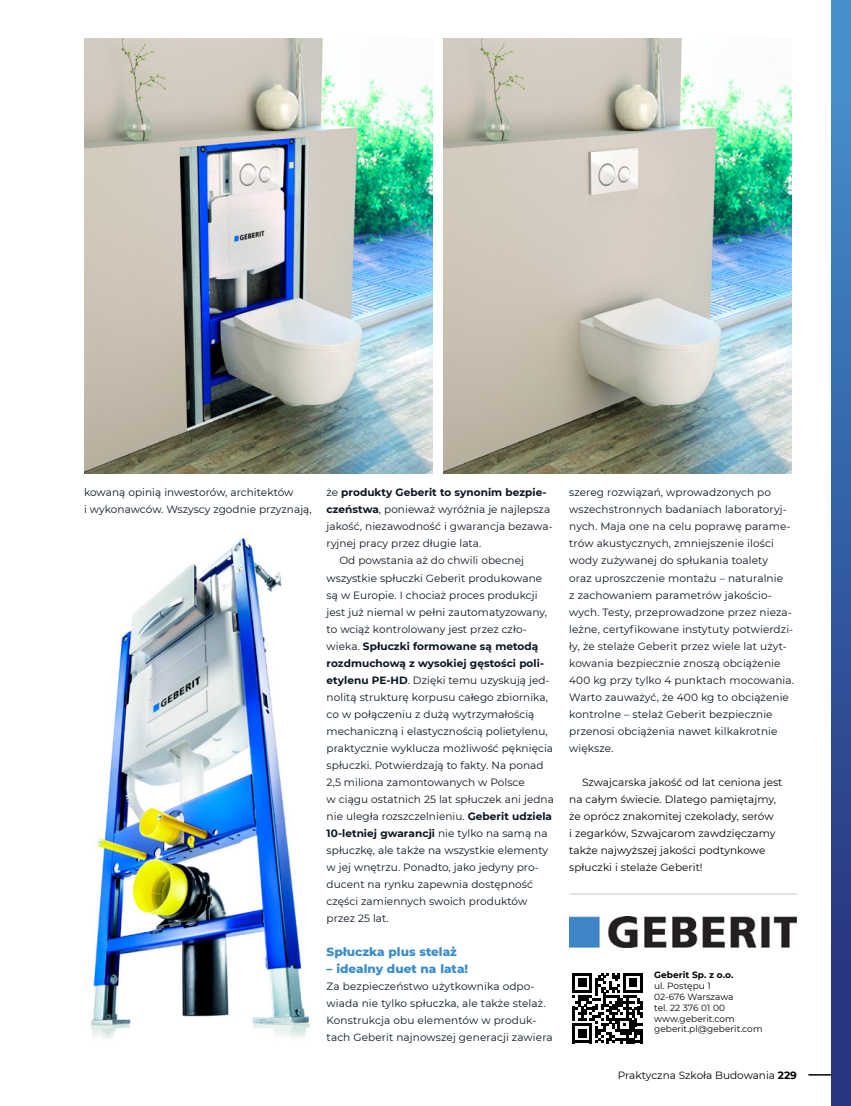
<style>
.page{position:relative;width:851px;height:1106px;background:#fff}
.page>*{position:absolute;margin:0;border:0;box-sizing:border-box;transform-origin:0 0}
.t1{font:800 12px "Montserrat";color:#398ccb}
.t2{font:10.5px/17px "Montserrat";letter-spacing:.005em;color:#0a1421}
.t3{font:10.5px/17px "Montserrat";letter-spacing:.005em;color:#000}
.t4{font:700 10.5px "Montserrat";letter-spacing:.005em;color:#0a1421}
.t5{font:9px/10.8px "Montserrat";letter-spacing:.005em;color:#000}
.t6{font:700 9px "Montserrat";letter-spacing:.005em;color:#000}
.s1{font-weight:400}
.s2{font-weight:700}
</style>
<div class="page">
<div style="left:831px;top:0;width:19px;height:1106px;background:linear-gradient(to bottom,#4693d0,#242a79)"></div>
<svg style="left:808px;top:1074px;width:23px;height:1px"></svg>
<img style="left:84px;top:38px;width:348px;height:435px">
<img style="left:443px;top:38px;width:348px;height:435px">
<img style="left:91px;top:538px;width:219px;height:501px">
<svg style="left:572px;top:973px;width:71px;height:70px"></svg>
<img style="left:569px;top:916px;width:227px;height:31px">
<hr style="left:569px;top:893px;width:227px;height:1px;background:#dadada">
<p class="t2" style="left:84px;top:484px;width:229px">kowaną opinią inwestorów, architektów<br>i wykonawców. Wszyscy zgodnie przyznają,</p>
<p class="t4" style="left:326px;top:485px;width:221px"><span class="s1">że</span> produkty Geberit to synonim bezpie-</p>
<p class="t2" style="left:326px;top:501px;width:225px"><span class="s2">czeństwa</span>, ponieważ wyróżnia je najlepsza</p>
<p class="t2" style="left:326px;top:518px;width:227px">jakość, niezawodność i gwarancja bezawa-</p>
<p class="t2" style="left:326px;top:535px;width:156px">ryjnej pracy przez długie lata.</p>
<p class="t2" style="left:339px;top:552px;width:186px">Od powstania aż do chwili obecnej</p>
<p class="t2" style="left:326px;top:569px;width:217px">wszystkie spłuczki Geberit produkowane</p>
<p class="t2" style="left:326px;top:586px;width:212px">są w Europie. I chociaż proces produkcji</p>
<p class="t2" style="left:326px;top:603px;width:222px">jest już niemal w pełni zautomatyzowany,</p>
<p class="t2" style="left:326px;top:620px;width:201px">to wciąż kontrolowany jest przez czło-</p>
<p class="t4" style="left:326px;top:638px;width:213px"><span class="s1">wieka.</span> Spłuczki formowane są metodą</p>
<p class="t4" style="left:326px;top:655px;width:219px">rozdmuchową z wysokiej gęstości poli-</p>
<p class="t2" style="left:326px;top:671px;width:224px"><span class="s2">etylenu PE-HD</span>. Dzięki temu uzyskują jed-</p>
<p class="t2" style="left:326px;top:688px;width:223px">nolitą strukturę korpusu całego zbiornika,</p>
<p class="t2" style="left:326px;top:705px;width:209px">co w połączeniu z dużą wytrzymałością</p>
<p class="t2" style="left:326px;top:722px;width:222px">mechaniczną i elastycznością polietylenu,</p>
<p class="t2" style="left:326px;top:739px;width:228px">praktycznie wyklucza możliwość pęknięcia</p>
<p class="t2" style="left:326px;top:756px;width:218px">spłuczki. Potwierdzają to fakty. Na ponad</p>
<p class="t2" style="left:326px;top:773px;width:199px">2,5 miliona zamontowanych w Polsce</p>
<p class="t2" style="left:326px;top:790px;width:229px">w ciągu ostatnich 25 lat spłuczek ani jedna</p>
<p class="t2" style="left:326px;top:807px;width:227px">nie uległa rozszczelnieniu. <span class="s2">Geberit udziela</span></p>
<p class="t4" style="left:326px;top:825px;width:222px">10-letniej gwarancji <span class="s1">nie tylko na samą na</span></p>
<p class="t2" style="left:326px;top:841px;width:223px">spłuczkę, ale także na wszystkie elementy</p>
<p class="t2" style="left:326px;top:858px;width:214px">w jej wnętrzu. Ponadto, jako jedyny pro-</p>
<p class="t2" style="left:326px;top:875px;width:208px">ducent na rynku zapewnia dostępność</p>
<p class="t2" style="left:326px;top:892px;width:202px">części zamiennych swoich produktów</p>
<p class="t2" style="left:326px;top:909px;width:64px">przez 25 lat.</p>
<p class="t1" style="left:326px;top:942px;width:132px">Spłuczka plus stelaż</p>
<p class="t1" style="left:326px;top:959px;width:143px">– idealny duet na lata!</p>
<p class="t2" style="left:326px;top:977px;width:227px">Za bezpieczeństwo użytkownika odpo&shy;wiada nie tylko spłuczka, ale także stelaż.<br>Konstrukcja obu elementów w produk&shy;tach Geberit najnowszej generacji zawiera</p>
<p class="t2" style="left:569px;top:484px;width:226px">szereg rozwiązań, wprowadzonych po wszechstronnych badaniach laboratoryj&shy;nych. Maja one na celu poprawę parame&shy;trów akustycznych, zmniejszenie ilości wody zużywanej do spłukania toalety<br>oraz uproszczenie montażu – naturalnie<br>z zachowaniem parametrów jakościo&shy;wych. Testy, przeprowadzone przez nieza&shy;leżne, certyfikowane instytuty potwierdzi&shy;ły, że stelaże Geberit przez wiele lat użyt&shy;kowania bezpiecznie znoszą obciążenie 400 kg przy tylko 4 punktach mocowania.<br>Warto zauważyć, że 400 kg to obciążenie kontrolne – stelaż Geberit bezpiecznie przenosi obciążenia nawet kilkakrotnie większe.</p>
<p class="t3" style="left:569px;top:773px;width:215px;text-indent:13px">Szwajcarska jakość od lat ceniona jest na całym świecie. Dlatego pamiętajmy, że oprócz znakomitej czekolady, serów<br>i zegarków, Szwajcarom zawdzięczamy także najwyższej jakości podtynkowe spłuczki i stelaże Geberit!</p>
<p class="t6" style="left:654px;top:968px;width:81px">Geberit Sp. z o.o.</p>
<p class="t5" style="left:654px;top:980px;width:110px">ul. Postępu 1<br>02-676 Warszawa<br>tel. 22 376 01 00 www.geberit.com geberit.pl@geberit.com</p>
<p class="t3" style="left:617px;top:1066px;width:180px">Praktyczna Szkoła Budowania <span class="s2">229</span></p>
</div>
